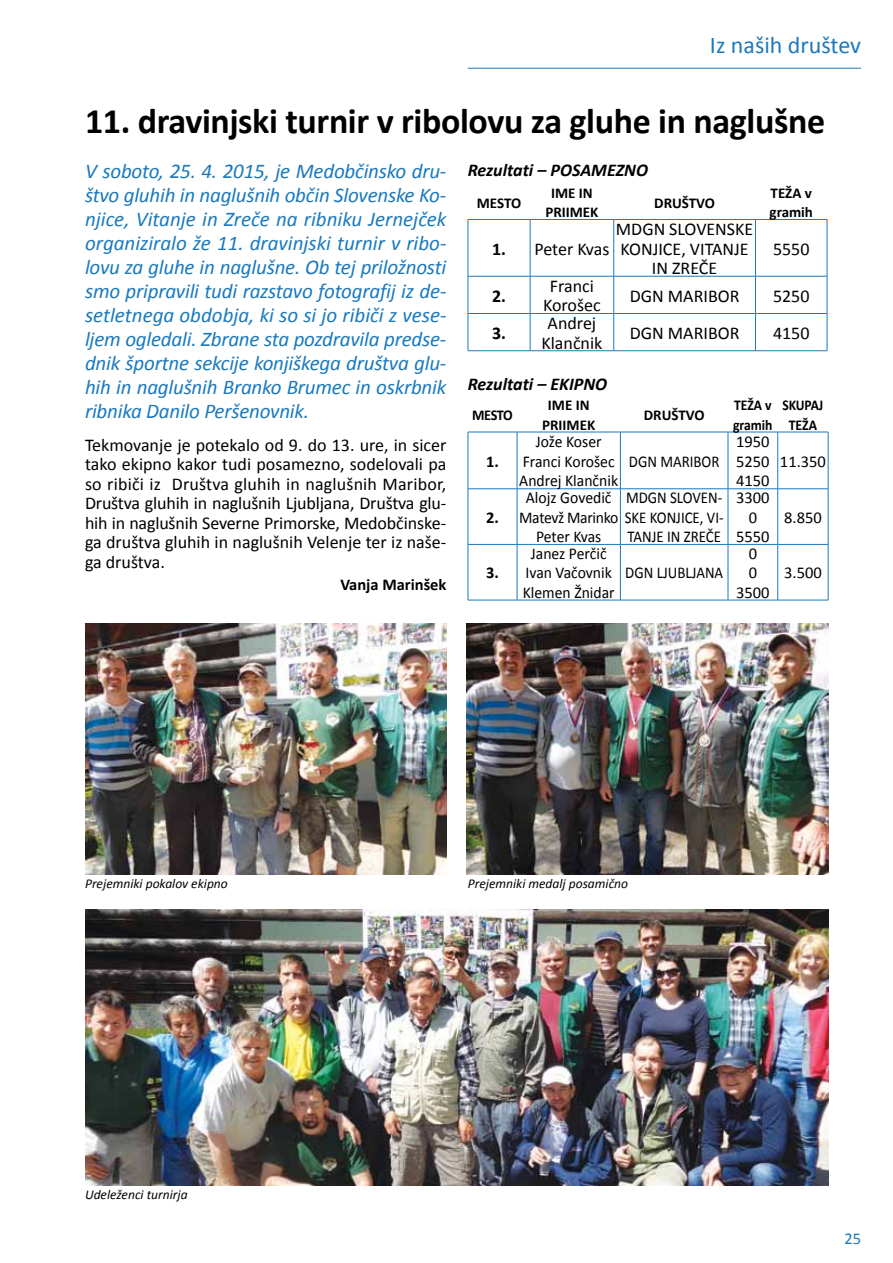
<style>
.page{position:relative;width:893px;height:1263px;background:#fff}
.page>*{position:absolute;margin:0;border:0;box-sizing:border-box;transform-origin:0 0}
.t1{font:700 36px "Calibri";letter-spacing:-.01em;color:#000}
.t2{font:24px "Calibri";color:#1a79bf}
.t3{font:italic 21px/24px "Calibri";letter-spacing:-.01em;color:#1a79bf;text-align:justify}
.t4{font:18px/19.5px "Calibri";color:#000;text-align:center}
.t5{font:italic 700 18px "Calibri";color:#000}
.t6{font:700 18px "Calibri";color:#000}
.t7{font:16.5px/19.5px "Calibri";color:#000;text-align:center;scale:.95 1}
.t8{font:16.5px "Calibri";color:#000;scale:.9 1}
.t9{font:16.5px/19.5px "Calibri";color:#000;text-align:center}
.t10{font:16.5px "Calibri";letter-spacing:-.02em;color:#000;scale:.95 1}
.t11{font:700 16.5px "Calibri";color:#000}
.t12{font:16.5px "Calibri";color:#1a79bf}
.t13{font:700 15px/19.5px "Calibri";color:#000;text-align:center}
.t14{font:700 15px/19.5px "Calibri";color:#000;scale:.91 1}
.t15{font:700 15px/19.5px "Calibri";color:#000;text-align:center;scale:.9 1}
.t16{font:700 15px "Calibri";color:#000;scale:.95 1}
.t17{font:italic 13.5px "Calibri";color:#000}
.s1{font-weight:700}
</style>
<div class="page">
<hr style="left:468px;top:68px;width:393px;height:1px;background:#1a79bf">
<hr style="left:468px;top:219px;width:62px;height:1px;background:#1a79bf">
<hr style="left:468px;top:220px;width:1px;height:56px;background:#1a79bf">
<hr style="left:530px;top:219px;width:84px;height:1px;background:#1a79bf">
<hr style="left:530px;top:220px;width:1px;height:56px;background:#1a79bf">
<hr style="left:614px;top:219px;width:141px;height:1px;background:#1a79bf">
<hr style="left:613px;top:220px;width:1px;height:56px;background:#1a79bf">
<hr style="left:755px;top:219px;width:72px;height:1px;background:#1a79bf">
<hr style="left:755px;top:220px;width:1px;height:56px;background:#1a79bf">
<hr style="left:827px;top:220px;width:1px;height:56px;background:#1a79bf">
<hr style="left:468px;top:276px;width:62px;height:1px;background:#1a79bf">
<hr style="left:468px;top:276px;width:1px;height:37px;background:#1a79bf">
<hr style="left:530px;top:276px;width:84px;height:1px;background:#1a79bf">
<hr style="left:530px;top:276px;width:1px;height:37px;background:#1a79bf">
<hr style="left:614px;top:276px;width:141px;height:1px;background:#1a79bf">
<hr style="left:613px;top:276px;width:1px;height:37px;background:#1a79bf">
<hr style="left:755px;top:276px;width:72px;height:1px;background:#1a79bf">
<hr style="left:755px;top:276px;width:1px;height:37px;background:#1a79bf">
<hr style="left:827px;top:276px;width:1px;height:37px;background:#1a79bf">
<hr style="left:468px;top:313px;width:62px;height:1px;background:#1a79bf">
<hr style="left:468px;top:314px;width:1px;height:37px;background:#1a79bf">
<hr style="left:530px;top:313px;width:84px;height:1px;background:#1a79bf">
<hr style="left:530px;top:314px;width:1px;height:37px;background:#1a79bf">
<hr style="left:614px;top:313px;width:141px;height:1px;background:#1a79bf">
<hr style="left:613px;top:314px;width:1px;height:37px;background:#1a79bf">
<hr style="left:755px;top:313px;width:72px;height:1px;background:#1a79bf">
<hr style="left:755px;top:314px;width:1px;height:37px;background:#1a79bf">
<hr style="left:827px;top:314px;width:1px;height:37px;background:#1a79bf">
<hr style="left:468px;top:350px;width:62px;height:1px;background:#1a79bf">
<hr style="left:530px;top:350px;width:84px;height:1px;background:#1a79bf">
<hr style="left:614px;top:350px;width:141px;height:1px;background:#1a79bf">
<hr style="left:755px;top:350px;width:72px;height:1px;background:#1a79bf">
<hr style="left:468px;top:489px;width:1px;height:55px;background:#1a79bf">
<hr style="left:517px;top:489px;width:1px;height:55px;background:#1a79bf">
<hr style="left:620px;top:489px;width:1px;height:55px;background:#1a79bf">
<hr style="left:728px;top:489px;width:1px;height:55px;background:#1a79bf">
<hr style="left:777px;top:489px;width:1px;height:55px;background:#1a79bf">
<hr style="left:828px;top:489px;width:1px;height:55px;background:#1a79bf">
<hr style="left:468px;top:544px;width:49px;height:1px;background:#1a79bf">
<hr style="left:468px;top:545px;width:1px;height:55px;background:#1a79bf">
<hr style="left:517px;top:544px;width:103px;height:1px;background:#1a79bf">
<hr style="left:517px;top:545px;width:1px;height:55px;background:#1a79bf">
<hr style="left:620px;top:544px;width:108px;height:1px;background:#1a79bf">
<hr style="left:620px;top:545px;width:1px;height:55px;background:#1a79bf">
<hr style="left:728px;top:544px;width:50px;height:1px;background:#1a79bf">
<hr style="left:728px;top:545px;width:1px;height:55px;background:#1a79bf">
<hr style="left:778px;top:544px;width:50px;height:1px;background:#1a79bf">
<hr style="left:777px;top:545px;width:1px;height:55px;background:#1a79bf">
<hr style="left:828px;top:545px;width:1px;height:55px;background:#1a79bf">
<hr style="left:468px;top:600px;width:49px;height:1px;background:#1a79bf">
<hr style="left:517px;top:600px;width:103px;height:1px;background:#1a79bf">
<hr style="left:620px;top:600px;width:108px;height:1px;background:#1a79bf">
<hr style="left:728px;top:600px;width:50px;height:1px;background:#1a79bf">
<hr style="left:778px;top:600px;width:50px;height:1px;background:#1a79bf">
<hr style="left:468px;top:432px;width:49px;height:1px;background:#1a79bf">
<hr style="left:468px;top:432px;width:1px;height:57px;background:#1a79bf">
<hr style="left:517px;top:432px;width:103px;height:1px;background:#1a79bf">
<hr style="left:517px;top:432px;width:1px;height:57px;background:#1a79bf">
<hr style="left:620px;top:432px;width:108px;height:1px;background:#1a79bf">
<hr style="left:620px;top:432px;width:1px;height:57px;background:#1a79bf">
<hr style="left:728px;top:432px;width:50px;height:1px;background:#1a79bf">
<hr style="left:728px;top:432px;width:1px;height:57px;background:#1a79bf">
<hr style="left:778px;top:432px;width:50px;height:1px;background:#1a79bf">
<hr style="left:777px;top:432px;width:1px;height:57px;background:#1a79bf">
<hr style="left:828px;top:432px;width:1px;height:57px;background:#1a79bf">
<hr style="left:468px;top:488px;width:49px;height:1px;background:#1a79bf">
<hr style="left:517px;top:488px;width:103px;height:1px;background:#1a79bf">
<hr style="left:620px;top:488px;width:108px;height:1px;background:#1a79bf">
<hr style="left:728px;top:488px;width:50px;height:1px;background:#1a79bf">
<hr style="left:778px;top:488px;width:50px;height:1px;background:#1a79bf">
<img style="left:85px;top:623px;width:361px;height:251px">
<img style="left:467px;top:623px;width:361px;height:251px">
<img style="left:85px;top:909px;width:743px;height:276px">
<p class="t2" style="left:710px;top:30px;width:153px">Iz naših društev</p>
<h1 class="t1" style="left:85px;top:98px;width:742px">11. dravinjski turnir v ribolovu za gluhe in naglušne</h1>
<p class="t3" style="left:85px;top:159px;width:363px">V soboto, 25. 4. 2015, je Medobčinsko dru&shy;štvo gluhih in naglušnih občin Slovenske Ko&shy;njice, Vitanje in Zreče na ribniku Jernejček organiziralo že 11. dravinjski turnir v ribo&shy;lovu za gluhe in naglušne. Ob tej priložnosti smo pripravili tudi razstavo fotografij iz de&shy;setletnega obdobja, ki so si jo ribiči z vese&shy;ljem ogledali. Zbrane sta pozdravila predse&shy;dnik športne sekcije konjiškega društva glu&shy;hih in naglušnih Branko Brumec in oskrbnik ribnika Danilo Peršenovnik.</p>
<p class="t4" style="left:85px;top:435px;width:363px;text-align:justify">Tekmovanje je potekalo od 9. do 13. ure, in sicer tako ekipno kakor tudi posamezno, sodelovali pa so ribiči iz Društva gluhih in naglušnih Maribor, Društva gluhih in naglušnih Ljubljana, Društva glu&shy;hih in naglušnih Severne Primorske, Medobčinske&shy;ga društva gluhih in naglušnih Velenje ter iz naše&shy;ga društva.</p>
<p class="t11" style="left:340px;top:574px;width:108px">Vanja Marinšek</p>
<p class="t5" style="left:468px;top:159px;width:182px">Rezultati – POSAMEZNO</p>
<p class="t13" style="left:477px;top:193px;width:46px">MESTO</p>
<p class="t13" style="left:545px;top:183px;width:55px">IME IN<br>PRIIMEK</p>
<p class="t13" style="left:654px;top:193px;width:62px">DRUŠTVO</p>
<p class="t13" style="left:769px;top:183px;width:45px;text-align:left">TEŽA v gramih</p>
<p class="t4" style="left:492px;top:239px;width:119px"><span class="s1">1.</span> Peter Kvas</p>
<p class="t4" style="left:616px;top:219px;width:139px">MDGN SLOVENSKE<br>KONJICE, VITANJE<br>IN ZREČE</p>
<p class="t4" style="left:773px;top:239px;width:38px">5550</p>
<p class="t6" style="left:492px;top:284px;width:15px">2.</p>
<p class="t4" style="left:543px;top:276px;width:59px">Franci<br>Korošec</p>
<p class="t4" style="left:630px;top:286px;width:111px">DGN MARIBOR</p>
<p class="t4" style="left:773px;top:286px;width:38px">5250</p>
<p class="t6" style="left:492px;top:321px;width:15px">3.</p>
<p class="t4" style="left:541px;top:313px;width:62px">Andrej<br>Klančnik</p>
<p class="t4" style="left:630px;top:323px;width:111px">DGN MARIBOR</p>
<p class="t4" style="left:773px;top:323px;width:38px">4150</p>
<p class="t5" style="left:468px;top:372px;width:141px">Rezultati – EKIPNO</p>
<p class="t16" style="left:472px;top:406px;width:44px">MESTO</p>
<p class="t13" style="left:542px;top:396px;width:55px">IME IN<br>PRIIMEK</p>
<p class="t13" style="left:644px;top:405px;width:62px">DRUŠTVO</p>
<p class="t14" style="left:733px;top:396px;width:45px">TEŽA v gramih</p>
<p class="t15" style="left:782px;top:396px;width:47px">SKUPAJ<br>TEŽA</p>
<p class="t11" style="left:486px;top:451px;width:14px">1.</p>
<p class="t7" style="left:519px;top:432px;width:106px">Jože Koser<br>Franci Korošec<br>Andrej Klančnik</p>
<p class="t9" style="left:736px;top:432px;width:35px;text-align:justify">1950<br>5250<br>4150</p>
<p class="t8" style="left:629px;top:451px;width:102px">DGN MARIBOR</p>
<p class="t9" style="left:780px;top:451px;width:47px">11.350</p>
<p class="t7" style="left:526px;top:488px;width:92px">Alojz Govedič</p>
<p class="t10" style="left:519px;top:507px;width:217px">Matevž Marinko SKE KONJICE, VI-</p>
<p class="t7" style="left:536px;top:527px;width:70px">Peter Kvas</p>
<p class="t8" style="left:626px;top:487px;width:109px">MDGN SLOVEN-</p>
<p class="t8" style="left:627px;top:526px;width:105px">TANJE IN ZREČE</p>
<p class="t9" style="left:736px;top:488px;width:35px">3300<br>0<br>5550</p>
<p class="t11" style="left:486px;top:507px;width:14px">2.</p>
<p class="t9" style="left:784px;top:508px;width:39px">8.850</p>
<p class="t7" style="left:523px;top:544px;width:98px">Janez Perčič<br>Ivan Vačovnik<br>Klemen Žnidar</p>
<p class="t9" style="left:736px;top:544px;width:35px">0<br>0<br>3500</p>
<p class="t11" style="left:486px;top:562px;width:14px">3.</p>
<p class="t8" style="left:625px;top:562px;width:110px">DGN LJUBLJANA</p>
<p class="t9" style="left:784px;top:563px;width:39px">3.500</p>
<p class="t17" style="left:85px;top:874px;width:144px">Prejemniki pokalov ekipno</p>
<p class="t17" style="left:468px;top:874px;width:162px">Prejemniki medalj posamično</p>
<p class="t17" style="left:85px;top:1185px;width:104px">Udeleženci turnirja</p>
<p class="t12" style="left:844px;top:1228px;width:18px">25</p>
</div>
